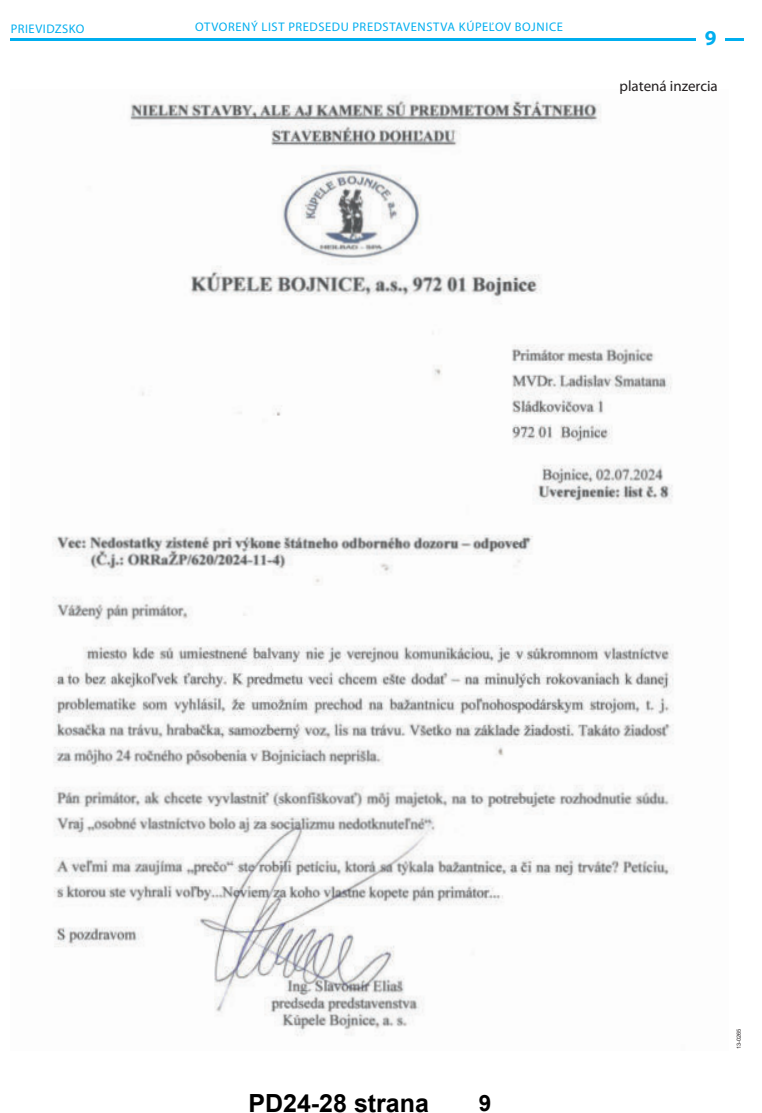
<style>
.page{position:relative;width:762px;height:1113px;background:#fff}
.page>*{position:absolute;margin:0;border:0;box-sizing:border-box;transform-origin:0 0}
.t1{font:700 25px "Arial";color:#000}
.t2{font:700 22.5px "Arial";color:#000}
.t3{font:700 21.25px "Myriad Pro";color:#00aeef}
.t4{font:15px "Myriad Pro";color:#231f20}
.t5{font:12.5px "Myriad Pro";letter-spacing:.045em;color:#00aeef}
.t6{font:5.62px "Arial";color:#231f20}
</style>
<div class="page">
<hr style="left:11px;top:38px;width:733px;height:3px;background:#00aeef">
<div style="left:696px;top:29px;width:29px;height:18px;background:#fff"></div>
<img style="left:53px;top:95px;width:621px;height:941px">
<p class="t5" style="left:11px;top:21px;width:75px">PRIEVIDZSKO</p>
<p class="t5" style="left:195px;top:19px;width:369px">OTVORENÝ LIST PREDSEDU PREDSTAVENSTVA KÚPEĽOV BOJNICE</p>
<h3 class="t3" style="left:705px;top:25px;width:13px">9</h3>
<p class="t4" style="left:619px;top:81px;width:100px">platená inzercia</p>
<h1 class="t1" style="left:248px;top:1088px;width:182px">PD24-28 strana</h1>
<h2 class="t2" style="left:479px;top:1090px;width:14px">9</h2>
<p class="t6" style="left:735px;top:1049px;width:22px;rotate:-90deg">13-0265</p>
</div>
